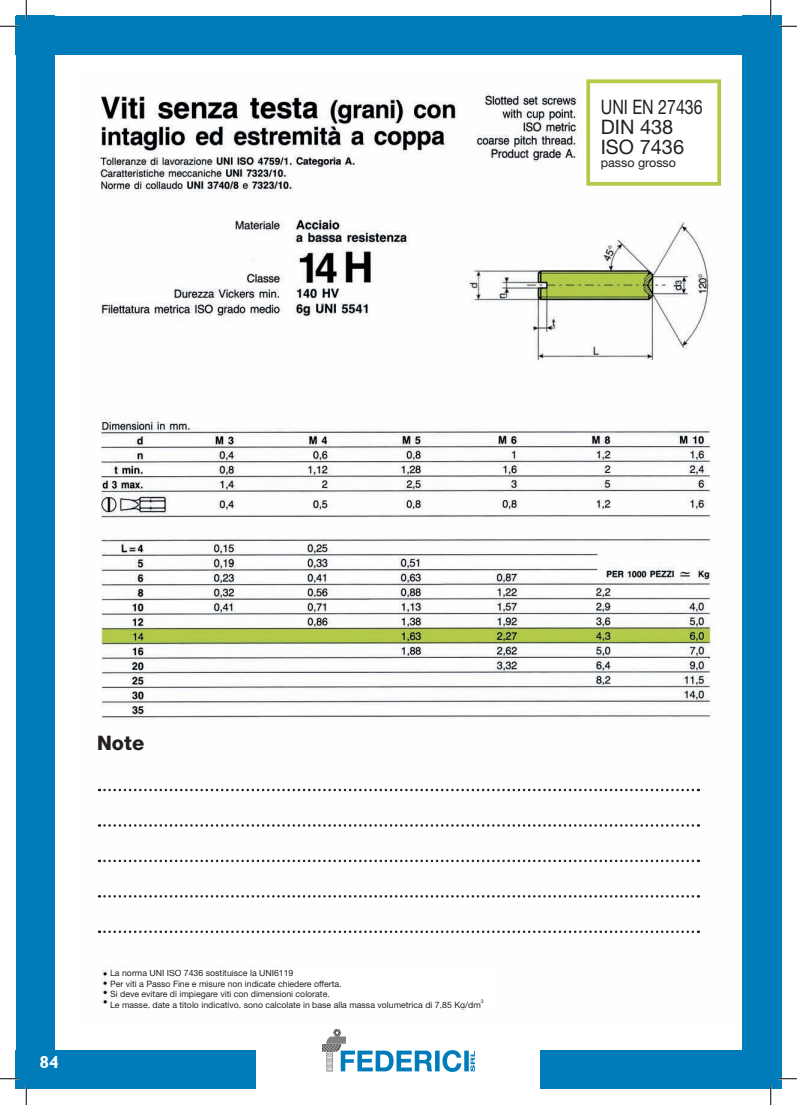
<style>
.page{position:relative;width:797px;height:1105px;background:#fff}
.page>*{position:absolute;margin:0;border:0;box-sizing:border-box;transform-origin:0 0}
.t1{font:20px/20px "Helvetica Neue";color:#231f20;scale:.8 1}
.t2{font:800 20px "Helvetica Neue";color:#231f20}
.t3{font:700 17.5px "Gill Sans";color:#fff}
.t4{font:12.5px "Helvetica Neue";color:#231f20}
.t5{font:8.75px/10.5px "Helvetica Neue";color:#231f20}
.t6{font:5px "Helvetica Neue";color:#231f20}
</style>
<div class="page">
<div style="left:16px;top:16px;width:754px;height:39px;background:#007cba"></div>
<div style="left:16px;top:16px;width:39px;height:1073px;background:#007cba"></div>
<div style="left:742px;top:16px;width:28px;height:1073px;background:#007cba"></div>
<div style="left:16px;top:1050px;width:754px;height:39px;background:#007cba"></div>
<div style="left:257px;top:1047px;width:283px;height:42px;background:#fff"></div>
<img style="left:322px;top:1029px;width:152px;height:42px">
<div style="left:770px;top:16px;width:11px;height:1073px;background:#007cba"></div>
<img style="left:96px;top:79px;width:626px;height:925px">
<div style="left:588px;top:81px;width:131px;height:103px;background:#fff"></div>
<div style="left:586px;top:79px;width:135px;height:107px;border:4px solid #b1ca48"></div>
<svg style="left:99px;top:789px;width:600px;height:2px"></svg>
<svg style="left:99px;top:824px;width:600px;height:3px"></svg>
<svg style="left:99px;top:860px;width:600px;height:2px"></svg>
<svg style="left:99px;top:895px;width:600px;height:2px"></svg>
<svg style="left:99px;top:930px;width:600px;height:3px"></svg>
<div style="left:109px;top:969px;width:389px;height:40px;background:#fff"></div>
<svg style="left:108px;top:963px;width:378px;height:41px"></svg>
<svg style="left:0;top:25px;width:19px;height:2px"></svg>
<svg style="left:778px;top:25px;width:19px;height:2px"></svg>
<svg style="left:0;top:1078px;width:19px;height:1px"></svg>
<svg style="left:778px;top:1078px;width:19px;height:1px"></svg>
<svg style="left:25px;top:0;width:2px;height:19px"></svg>
<svg style="left:25px;top:1086px;width:2px;height:19px"></svg>
<svg style="left:770px;top:0;width:1px;height:19px"></svg>
<svg style="left:770px;top:1086px;width:1px;height:19px"></svg>
<h1 class="t1" style="left:600px;top:97px;width:129px">UNI EN 27436<br>DIN 438<br>ISO 7436</h1>
<h3 class="t4" style="left:600px;top:155px;width:77px">passo grosso</h3>
<h1 class="t2" style="left:97px;top:731px;width:49px">Note</h1>
<h2 class="t3" style="left:40px;top:1052px;width:21px">84</h2>
<p class="t5" style="left:110px;top:968px;width:372px">La norma UNI ISO 7436 sostituisce la UNI6119<br>Per viti a Passo Fine e misure non indicate chiedere offerta.<br>Si deve evitare di impiegare viti con dimensioni colorate.<br>Le masse, date a titolo indicativo, sono calcolate in base alla massa volumetrica di 7,85 Kg/dm</p>
<p class="t6" style="left:481px;top:998px;width:4px">3</p>
</div>
